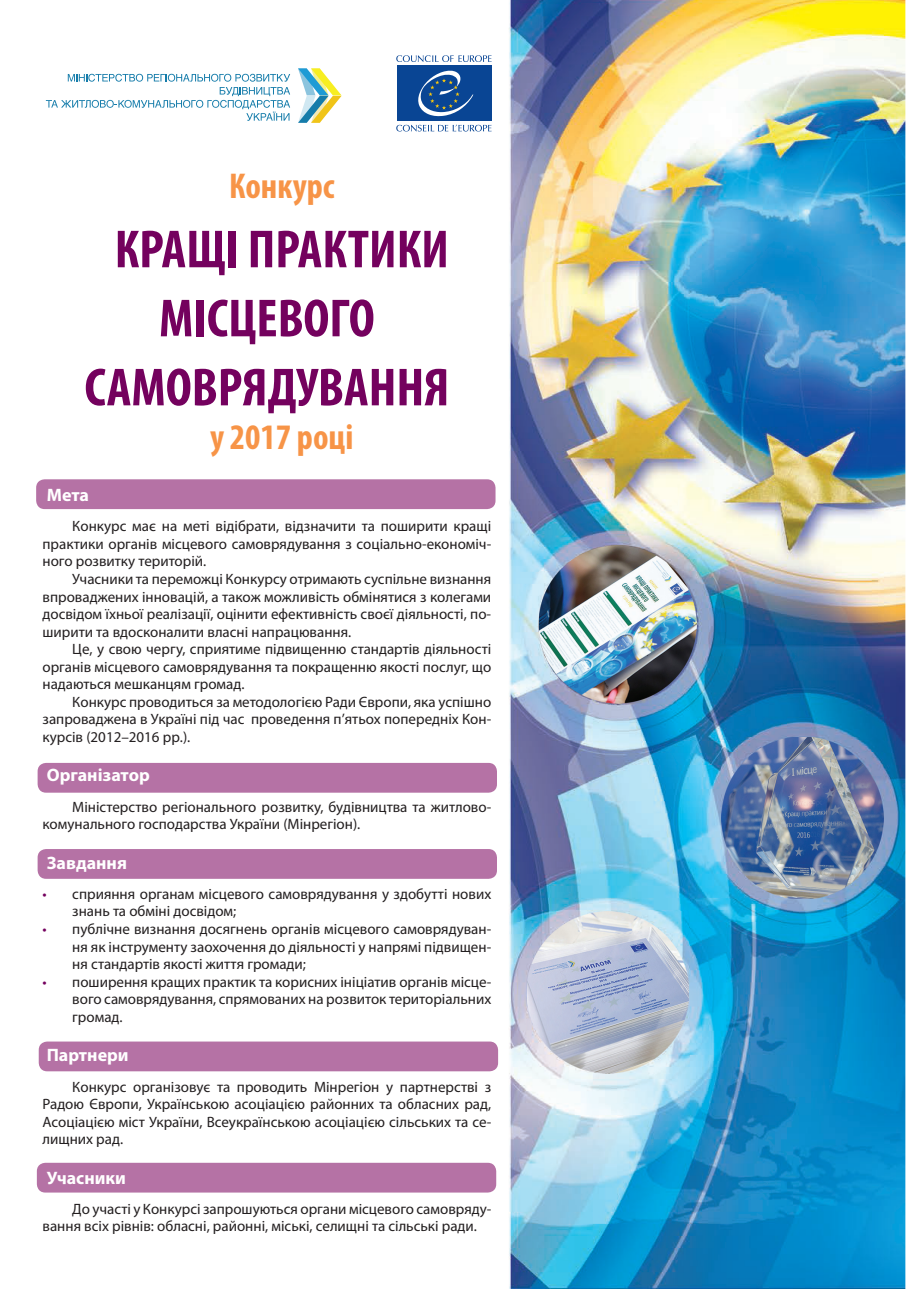
<style>
.page{position:relative;width:906px;height:1289px;background:#fff}
.page>*{position:absolute;margin:0;border:0;box-sizing:border-box;transform-origin:0 0}
.t1{font:700 condensed 54px/69px "Myriad Pro";color:#74015e;text-align:center}
.t2{font:700 condensed 36px "Myriad Pro";color:#f79447}
.t3{font:700 18px "Myriad Pro";color:#fff}
.t4{font:15px/17.5px "Myriad Pro";color:#231f20;text-align:justify}
.s1{color:#74015e}
</style>
<div class="page">
<div style="left:37px;top:1162px;width:459px;height:30px;background:#b572a5;border-radius:9px"></div>
<div style="left:39px;top:1041px;width:459px;height:30px;background:#b572a5;border-radius:9px"></div>
<div style="left:38px;top:849px;width:459px;height:29px;background:#b572a5;border-radius:9px"></div>
<div style="left:38px;top:763px;width:459px;height:29px;background:#b572a5;border-radius:9px"></div>
<div style="left:36px;top:479px;width:459px;height:30px;background:#b572a5;border-radius:9px"></div>
<img style="left:509px;top:0;width:396px;height:1288px">
<img style="left:527px;top:911px;width:162px;height:162px">
<img style="left:721px;top:737px;width:162px;height:161px">
<img style="left:539px;top:546px;width:157px;height:157px">
<svg style="left:396px;top:55px;width:95px;height:7px"></svg>
<svg style="left:396px;top:125px;width:95px;height:6px"></svg>
<div style="left:397px;top:66px;width:94px;height:55px;background:#094594"></div>
<svg style="left:418px;top:70px;width:55px;height:46px"></svg>
<svg style="left:298px;top:68px;width:43px;height:55px"></svg>
<svg style="left:46px;top:74px;width:244px;height:47px"></svg>
<h2 class="t2" style="left:229px;top:165px;width:107px">Конкурс</h2>
<h1 class="t1" style="left:84px;top:214px;width:366px">КРАЩІ ПРАКТИКИ<br>МІСЦЕВОГО<br>САМОВРЯДУВАННЯ</h1>
<h2 class="t2" style="left:210px;top:415px;width:145px">у 2017 році</h2>
<p class="t3" style="left:47px;top:484px;width:44px">Мета</p>
<p class="t4" style="left:43px;top:518px;width:450px;text-indent:30px">Конкурс має на меті відібрати, відзначити та поширити кращі практики органів місцевого самоврядування з соціально-економіч&shy;ного розвитку територій.</p>
<p class="t4" style="left:43px;top:571px;width:450px;text-indent:30px">Учасники та переможці Конкурсу отримають суспільне визнання впроваджених інновацій, а також можливість обмінятися з колегами досвідом їхньої реалізації, оцінити ефективність своєї діяльності, по&shy;ширити та вдосконалити власні напрацювання.</p>
<p class="t4" style="left:43px;top:641px;width:450px;text-indent:30px">Це, у свою чергу, сприятиме підвищенню стандартів діяльності органів місцевого самоврядування та покращенню якості послуг, що надаються мешканцям громад.</p>
<p class="t4" style="left:43px;top:694px;width:450px;text-indent:30px">Конкурс проводиться за методологією Ради Європи, яка успішно запроваджена в Україні під час проведення п’ятьох попередніх Кон&shy;курсів (2012–2016 рр.).</p>
<p class="t3" style="left:47px;top:764px;width:105px">Організатор</p>
<p class="t4" style="left:43px;top:799px;width:450px;text-indent:30px">Міністерство регіонального розвитку, будівництва та житлово&shy;комунального господарства України (Мінрегіон).</p>
<p class="t3" style="left:47px;top:851px;width:82px">Завдання</p>
<p class="t4" style="left:72px;top:886px;width:420px;text-indent:-30px"><span class="s1">•</span> сприяння органам місцевого самоврядування у здобутті нових знань та обміні досвідом;</p>
<p class="t4" style="left:72px;top:921px;width:420px;text-indent:-30px"><span class="s1">•</span> публічне визнання досягнень органів місцевого самоврядуван&shy;ня як інструменту заохочення до діяльності у напрямі підвищен&shy;ня стандартів якості життя громади;</p>
<p class="t4" style="left:72px;top:974px;width:420px;text-indent:-30px"><span class="s1">•</span> поширення кращих практик та корисних ініціатив органів місце&shy;вого самоврядування, спрямованих на розвиток територіальних громад.</p>
<p class="t3" style="left:47px;top:1044px;width:83px">Партнери</p>
<p class="t4" style="left:43px;top:1078px;width:450px;text-indent:30px">Конкурс організовує та проводить Мінрегіон у партнерстві з Радою Європи, Українською асоціацією районних та обласних рад, Асоціацією міст України, Всеукраїнською асоціацією сільських та се&shy;лищних рад.</p>
<p class="t3" style="left:47px;top:1166px;width:81px">Учасники</p>
<p class="t4" style="left:43px;top:1201px;width:450px;text-indent:30px">До участі у Конкурсі запрошуються органи місцевого самовряду&shy;вання всіх рівнів: обласні, районні, міські, селищні та сільські ради.</p>
</div>
